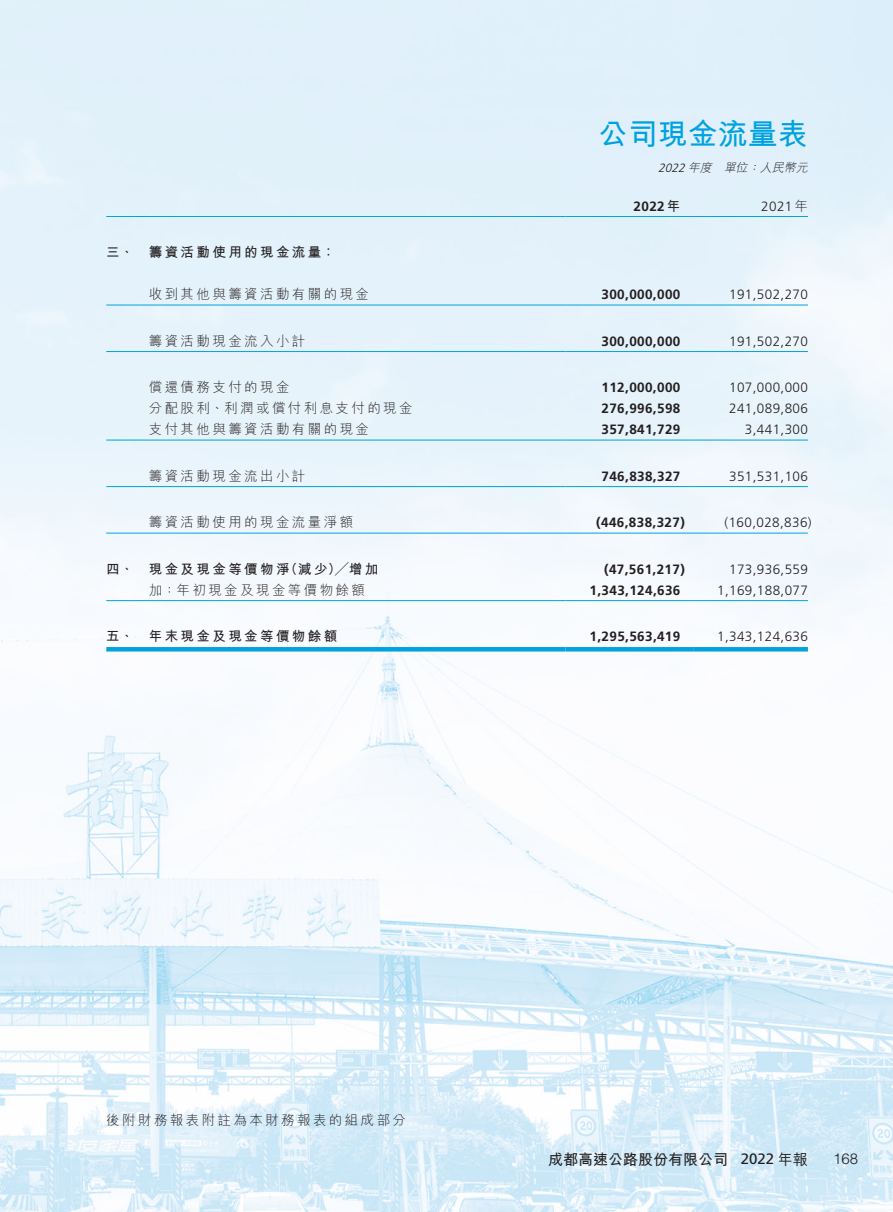
<style>
.page{position:relative;width:893px;height:1212px;background:#fff}
.page>*{position:absolute;margin:0;border:0;box-sizing:border-box;transform-origin:0 0}
.t1{font:700 30px "M Hei HK";color:#00a2df}
.t2{font:700 15px "M Hei HK";color:#231f20}
.t3{font:300 15px "Helvetica LT Std";color:#231f20}
._50_Table_Body{font:700 13.5px "Frutiger LT Std";letter-spacing:.03em;color:#231f20}
._50_Table_Body-2{font:300 13.5px "Frutiger LT Std";letter-spacing:.03em;color:#231f20}
._50_Table_Body-3{font:300 13.5px "M Hei HK";letter-spacing:.18em;color:#231f20}
._50_Table_Body-4{font:700 13.5px "M Hei HK";letter-spacing:.18em;color:#231f20}
._00_Body_text{font:300 13.5px "M Hei HK";letter-spacing:.18em;color:#231f20}
.t4{font:italic 300 12px "M Hei HK";color:#231f20}
.s1{font-family:"Frutiger LT Std"}
.s2{font-family:"M Hei HK"}
.s3{font-family:"Frutiger LT Std";font-weight:400}
.s4{font-weight:500}
</style>
<div class="page">
<img style="left:0;top:0;width:893px;height:1212px">
<hr style="left:106px;top:216px;width:460px;height:1px;background:#00a2df">
<hr style="left:566px;top:216px;width:127px;height:1px;background:#00a2df">
<hr style="left:693px;top:216px;width:115px;height:1px;background:#00a2df">
<hr style="left:106px;top:305px;width:460px;height:1px;background:#00a2df">
<hr style="left:566px;top:305px;width:127px;height:1px;background:#00a2df">
<hr style="left:693px;top:305px;width:115px;height:1px;background:#00a2df">
<hr style="left:106px;top:351px;width:460px;height:1px;background:#00a2df">
<hr style="left:566px;top:351px;width:127px;height:1px;background:#00a2df">
<hr style="left:693px;top:351px;width:115px;height:1px;background:#00a2df">
<hr style="left:106px;top:440px;width:460px;height:1px;background:#00a2df">
<hr style="left:566px;top:440px;width:127px;height:1px;background:#00a2df">
<hr style="left:693px;top:440px;width:115px;height:1px;background:#00a2df">
<hr style="left:106px;top:486px;width:460px;height:1px;background:#00a2df">
<hr style="left:566px;top:486px;width:127px;height:1px;background:#00a2df">
<hr style="left:693px;top:486px;width:115px;height:1px;background:#00a2df">
<hr style="left:106px;top:533px;width:460px;height:1px;background:#00a2df">
<hr style="left:566px;top:533px;width:127px;height:1px;background:#00a2df">
<hr style="left:693px;top:533px;width:115px;height:1px;background:#00a2df">
<hr style="left:106px;top:600px;width:460px;height:1px;background:#00a2df">
<hr style="left:566px;top:600px;width:127px;height:1px;background:#00a2df">
<hr style="left:693px;top:600px;width:115px;height:1px;background:#00a2df">
<hr style="left:106px;top:647px;width:460px;height:4px;background:#00a2df">
<hr style="left:566px;top:647px;width:127px;height:4px;background:#00a2df">
<hr style="left:693px;top:647px;width:115px;height:4px;background:#00a2df">
<h1 class="t1" style="left:598px;top:112px;width:211px">公司現金流量表</h1>
<p class="t4" style="left:658px;top:162px;width:154px"><span class="s1">2022</span> 年度 單位：人民幣元</p>
<p class="_50_Table_Body" style="left:634px;top:198px;width:48px">2022<span class="s2">年</span></p>
<p class="_50_Table_Body-2" style="left:761px;top:198px;width:48px">2021<span class="s2">年</span></p>
<p class="_50_Table_Body-4" style="left:106px;top:242px;width:230px">三、 籌資活動使用的現金流量：</p>
<p class="_50_Table_Body-3" style="left:149px;top:287px;width:222px">收到其他與籌資活動有關的現金</p>
<p class="_50_Table_Body" style="left:602px;top:287px;width:80px">300,000,000</p>
<p class="_50_Table_Body-2" style="left:729px;top:287px;width:80px">191,502,270</p>
<p class="_50_Table_Body-3" style="left:149px;top:334px;width:158px">籌資活動現金流入小計</p>
<p class="_50_Table_Body" style="left:602px;top:333px;width:80px">300,000,000</p>
<p class="_50_Table_Body-2" style="left:729px;top:333px;width:80px">191,502,270</p>
<p class="_50_Table_Body-3" style="left:149px;top:380px;width:142px">償還債務支付的現金</p>
<p class="_50_Table_Body" style="left:602px;top:380px;width:80px">112,000,000</p>
<p class="_50_Table_Body-2" style="left:729px;top:380px;width:80px">107,000,000</p>
<p class="_50_Table_Body-3" style="left:149px;top:401px;width:265px">分配股利、利潤或償付利息支付的現金</p>
<p class="_50_Table_Body" style="left:602px;top:401px;width:80px">276,996,598</p>
<p class="_50_Table_Body-2" style="left:729px;top:401px;width:80px">241,089,806</p>
<p class="_50_Table_Body-3" style="left:149px;top:422px;width:222px">支付其他與籌資活動有關的現金</p>
<p class="_50_Table_Body" style="left:602px;top:422px;width:80px">357,841,729</p>
<p class="_50_Table_Body-2" style="left:745px;top:422px;width:65px">3,441,300</p>
<p class="_50_Table_Body-3" style="left:149px;top:469px;width:158px">籌資活動現金流出小計</p>
<p class="_50_Table_Body" style="left:602px;top:468px;width:80px">746,838,327</p>
<p class="_50_Table_Body-2" style="left:729px;top:468px;width:80px">351,531,106</p>
<p class="_50_Table_Body-3" style="left:149px;top:515px;width:206px">籌資活動使用的現金流量淨額</p>
<p class="_50_Table_Body" style="left:596px;top:515px;width:90px">(446,838,327)</p>
<p class="_50_Table_Body-2" style="left:725px;top:515px;width:89px">(160,028,836)</p>
<p class="_50_Table_Body-4" style="left:106px;top:559px;width:273px">四、 現金及現金等價物淨（減少）╱增加</p>
<p class="_50_Table_Body" style="left:604px;top:561px;width:82px">(47,561,217)</p>
<p class="_50_Table_Body-2" style="left:729px;top:561px;width:80px">173,936,559</p>
<p class="_50_Table_Body-3" style="left:149px;top:583px;width:218px">加：年初現金及現金等價物餘額</p>
<p class="_50_Table_Body" style="left:589px;top:582px;width:92px">1,343,124,636</p>
<p class="_50_Table_Body-2" style="left:717px;top:582px;width:92px">1,169,188,077</p>
<p class="_50_Table_Body-4" style="left:106px;top:626px;width:232px">五、 年末現金及現金等價物餘額</p>
<p class="_50_Table_Body" style="left:589px;top:629px;width:92px">1,295,563,419</p>
<p class="_50_Table_Body-2" style="left:717px;top:629px;width:92px">1,343,124,636</p>
<p class="_00_Body_text" style="left:106px;top:1113px;width:301px">後附財務報表附註為本財務報表的組成部分</p>
<p class="t2" style="left:548px;top:1148px;width:261px">成都高速公路股份有限公司 <span class="s3">2022</span> <span class="s4">年報</span></p>
<p class="t3" style="left:833px;top:1149px;width:27px">168</p>
</div>
